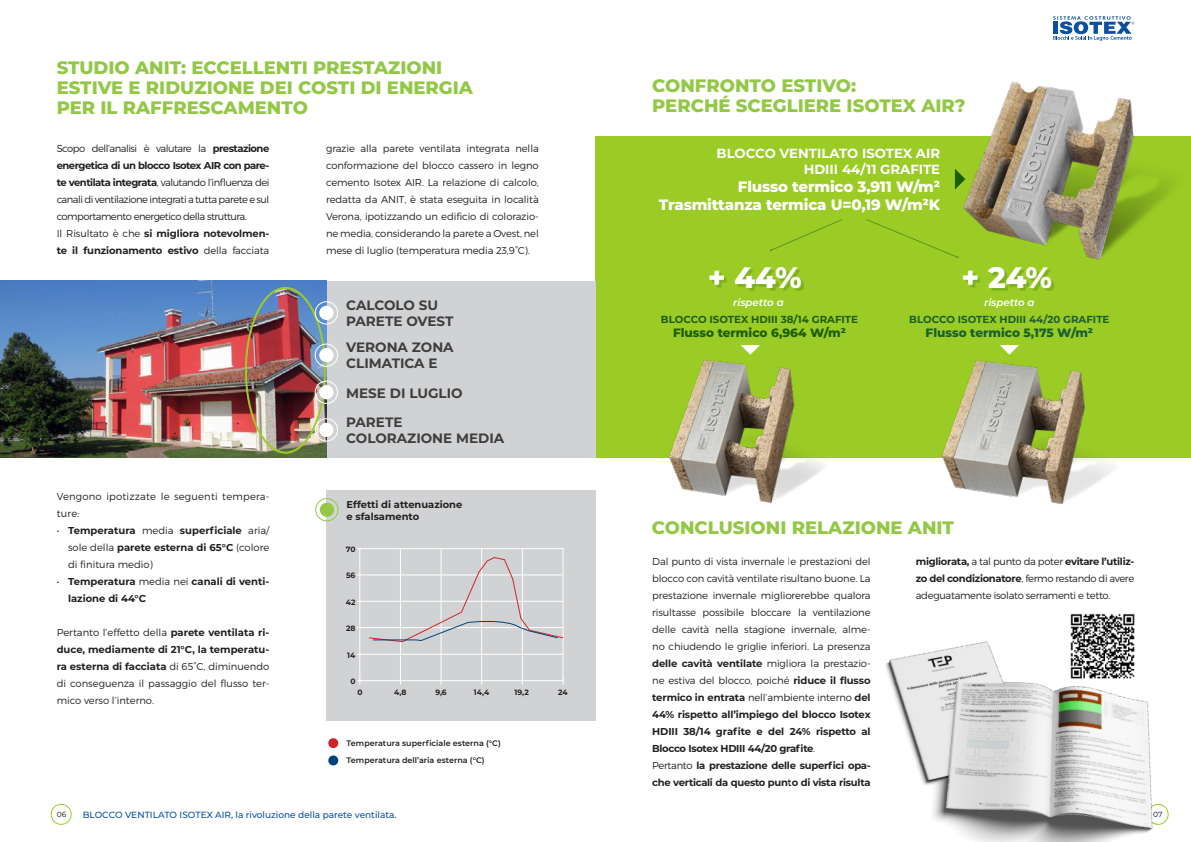
<style>
.page{position:relative;width:1191px;height:842px;background:#fff}
.page>*{position:absolute;margin:0;border:0;box-sizing:border-box;transform-origin:0 0}
.t1{font:800 29.6px "Montserrat";color:#fff}
.t2{font:800 18px "Montserrat";color:#92c846}
.t3{font:800 15px "Montserrat";letter-spacing:-.01em;color:#fff}
.t4{font:700 13.6px/16.3px "Montserrat";color:#3e3e3f}
.t5{font:700 13.2px "Montserrat";color:#fff}
.t6{font:800 12.1px "Montserrat";color:#1e5e00}
.t7{font:800 12.1px "Montserrat";color:#195f30}
.t8{font:700 10.2px "Montserrat";color:#1e5e00}
.t9{font:700 10.2px "Montserrat";color:#195f30}
.t10{font:italic 600 10.2px "Montserrat";color:#fff}
.t11{font:300 10px/17px "Montserrat";letter-spacing:-.01em;color:#231f20;text-align:justify}
.t12{font:700 10px/17px "Montserrat";letter-spacing:-.015em;color:#231f20}
.t13{font:300 10px/17px "Montserrat";letter-spacing:.02em;color:#231f20}
.t14{font:700 9.9px "Montserrat";color:#231f20}
.t15{font:500 9px "Montserrat";color:#0a4fa2}
.t16{font:600 8px "Montserrat";color:#231f20}
.t17{font:700 7.7px "Montserrat";color:#231f20}
.t18{font:500 7.5px "Montserrat";color:#3e3e3f}
.s1{font-weight:700}
.s2{font-weight:300}
</style>
<div class="page">
<div style="left:326px;top:490px;width:269px;height:231px;background:#d1d2d4"></div>
<div style="left:595px;top:136px;width:596px;height:321px;background:#9bcc25"></div>
<img style="left:962px;top:81px;width:174px;height:179px">
<div style="left:51px;top:804px;width:20px;height:20px;border:1px solid #9bcc25;border-radius:50%"></div>
<svg style="left:1053px;top:16px;width:81px;height:25px"></svg>
<img style="left:799px;top:455px;width:44px;height:31px">
<img style="left:654px;top:360px;width:145px;height:144px">
<img style="left:1088px;top:457px;width:54px;height:31px">
<img style="left:934px;top:360px;width:154px;height:144px">
<svg style="left:740px;top:345px;width:20px;height:10px"></svg>
<svg style="left:999px;top:345px;width:20px;height:10px"></svg>
<div style="left:712px;top:269px;width:91px;height:22px;background:#60941b;opacity:.5"></div>
<div style="left:966px;top:269px;width:88px;height:22px;background:#60941b;opacity:.5"></div>
<svg style="left:769px;top:219px;width:74px;height:32px"></svg>
<svg style="left:866px;top:219px;width:92px;height:39px"></svg>
<svg style="left:955px;top:169px;width:10px;height:21px"></svg>
<div style="left:320px;top:503px;width:14px;height:14px;background:#92c846;border-radius:50%"></div>
<div style="left:315px;top:498px;width:23px;height:23px;border:1px solid #92c846;border-radius:50%"></div>
<div style="left:0;top:281px;width:595px;height:176px;background:#d1d2d4"></div>
<img style="left:0;top:281px;width:327px;height:176px">
<div style="left:245px;top:287px;width:81px;height:167px;border:2px solid #9bcc25;border-radius:50%"></div>
<div style="left:319px;top:306px;width:14px;height:14px;background:#fff;border-radius:50%"></div>
<div style="left:315px;top:301px;width:23px;height:23px;border:1px solid #fff;border-radius:50%"></div>
<div style="left:319px;top:348px;width:14px;height:14px;background:#fff;border-radius:50%"></div>
<div style="left:315px;top:344px;width:23px;height:23px;border:1px solid #fff;border-radius:50%"></div>
<div style="left:319px;top:385px;width:14px;height:14px;background:#fff;border-radius:50%"></div>
<div style="left:315px;top:381px;width:23px;height:23px;border:1px solid #fff;border-radius:50%"></div>
<div style="left:319px;top:423px;width:14px;height:14px;background:#fff;border-radius:50%"></div>
<div style="left:315px;top:418px;width:23px;height:23px;border:1px solid #fff;border-radius:50%"></div>
<div style="left:360px;top:548px;width:203px;height:133px;border:1px solid #fff"></div>
<hr style="left:357px;top:575px;width:206px;height:1px;background:#fff">
<hr style="left:357px;top:601px;width:206px;height:1px;background:#fff">
<hr style="left:357px;top:627px;width:206px;height:1px;background:#fff">
<hr style="left:357px;top:654px;width:206px;height:1px;background:#fff">
<hr style="left:400px;top:549px;width:1px;height:136px;background:#fff">
<hr style="left:441px;top:549px;width:1px;height:136px;background:#fff">
<hr style="left:481px;top:549px;width:1px;height:136px;background:#fff">
<hr style="left:522px;top:549px;width:1px;height:136px;background:#fff">
<svg style="left:357px;top:678px;width:4px;height:7px"></svg>
<svg style="left:368px;top:557px;width:195px;height:85px"></svg>
<div style="left:328px;top:738px;width:10px;height:10px;background:#d1232a;border-radius:50%"></div>
<div style="left:328px;top:755px;width:10px;height:10px;background:#00447e;border-radius:50%"></div>
<img style="left:885px;top:613px;width:284px;height:229px">
<p class="t2" style="left:57px;top:55px;width:387px">STUDIO ANIT: ECCELLENTI PRESTAZIONI</p>
<p class="t2" style="left:57px;top:75px;width:418px">ESTIVE E RIDUZIONE DEI COSTI DI ENERGIA</p>
<p class="t2" style="left:57px;top:95px;width:253px">PER IL RAFFRESCAMENTO</p>
<p class="t11" style="left:57px;top:140px;width:214px">Scopo dell’analisi è valutare la <span class="s1">prestazione energetica di un blocco Isotex AIR con pare&shy;te ventilata integrata</span>, valutando l’influenza dei canali di ventilazione integrati a tutta parete e sul comportamento energetico della struttura.</p>
<p class="t12" style="left:57px;top:225px;width:214px"><span class="s2">Il Risultato è che</span> si migliora notevolmen&shy;te il funzionamento estivo <span class="s2">della facciata</span></p>
<p class="t13" style="left:57px;top:488px;width:214px">Vengono ipotizzate le seguenti tempera&shy;ture:</p>
<p class="t11" style="left:68px;top:522px;width:203px;text-indent:-11px">• <span class="s1">Temperatura</span> media <span class="s1">superficiale</span> aria/ sole della <span class="s1">parete esterna di 65°C</span> (colore di finitura medio)</p>
<p class="t12" style="left:68px;top:572px;width:203px;text-indent:-11px"><span class="s2">•</span> Temperatura <span class="s2">media nei</span> canali di venti&shy;lazione di 44°C</p>
<p class="t11" style="left:57px;top:624px;width:214px">Pertanto l’effetto della <span class="s1">parete ventilata ri&shy;duce, mediamente di 21°C, la temperatu&shy;ra esterna di facciata</span> di 65°C, diminuendo di conseguenza il passaggio del flusso ter&shy;mico verso l’interno.</p>
<p class="t11" style="left:326px;top:140px;width:214px">grazie alla parete ventilata integrata nella conformazione del blocco cassero in legno cemento Isotex AIR. La relazione di calcolo, redatta da ANIT, è stata eseguita in località Verona, ipotizzando un edificio di colorazio&shy;ne media, considerando la parete a Ovest, nel mese di luglio (temperatura media 23,9°C).</p>
<p class="t4" style="left:346px;top:296px;width:94px">CALCOLO SU</p>
<p class="t4" style="left:346px;top:312px;width:109px">PARETE OVEST</p>
<p class="t4" style="left:346px;top:338px;width:109px">VERONA ZONA<br>CLIMATICA E</p>
<p class="t4" style="left:346px;top:384px;width:118px">MESE DI LUGLIO</p>
<p class="t4" style="left:346px;top:413px;width:58px">PARETE</p>
<p class="t4" style="left:346px;top:429px;width:160px">COLORAZIONE MEDIA</p>
<p class="t14" style="left:346px;top:497px;width:117px">Effetti di attenuazione</p>
<p class="t14" style="left:346px;top:509px;width:74px">e sfalsamento</p>
<p class="t17" style="left:346px;top:544px;width:11px">70</p>
<p class="t17" style="left:346px;top:570px;width:11px">56</p>
<p class="t17" style="left:346px;top:596px;width:11px">42</p>
<p class="t17" style="left:346px;top:623px;width:11px">28</p>
<p class="t17" style="left:347px;top:649px;width:10px">14</p>
<p class="t17" style="left:350px;top:675px;width:7px">0</p>
<p class="t17" style="left:357px;top:687px;width:7px">0</p>
<p class="t17" style="left:394px;top:687px;width:14px">4,8</p>
<p class="t17" style="left:435px;top:687px;width:13px">9,6</p>
<p class="t17" style="left:474px;top:687px;width:17px">14,4</p>
<p class="t17" style="left:514px;top:687px;width:16px">19,2</p>
<p class="t17" style="left:558px;top:687px;width:11px">24</p>
<p class="t16" style="left:346px;top:737px;width:156px">Temperatura superficiale esterna (°C)</p>
<p class="t16" style="left:346px;top:755px;width:140px">Temperatura dell’aria esterna (°C)</p>
<p class="t18" style="left:57px;top:809px;width:11px">06</p>
<p class="t15" style="left:83px;top:808px;width:315px">BLOCCO VENTILATO ISOTEX AIR, la rivoluzione della parete ventilata.</p>
<p class="t2" style="left:652px;top:72px;width:205px">CONFRONTO ESTIVO:</p>
<p class="t2" style="left:652px;top:92px;width:315px">PERCHÉ SCEGLIERE ISOTEX AIR?</p>
<p class="t5" style="left:716px;top:144px;width:225px">BLOCCO VENTILATO ISOTEX AIR</p>
<p class="t5" style="left:803px;top:160px;width:138px">HDIII 44/11 GRAFITE</p>
<p class="t3" style="left:738px;top:175px;width:204px">Flusso termico 3,911 W/m²</p>
<p class="t3" style="left:659px;top:193px;width:283px">Trasmittanza termica U=0,19 W/m²K</p>
<p class="t1" style="left:708px;top:255px;width:95px">+ 44%</p>
<p class="t1" style="left:961px;top:255px;width:92px">+ 24%</p>
<p class="t10" style="left:733px;top:295px;width:52px">rispetto a</p>
<p class="t10" style="left:984px;top:295px;width:52px">rispetto a</p>
<p class="t8" style="left:661px;top:312px;width:199px">BLOCCO ISOTEX HDIII 38/14 GRAFITE</p>
<p class="t6" style="left:673px;top:324px;width:174px">Flusso termico 6,964 W/m²</p>
<p class="t9" style="left:909px;top:312px;width:202px">BLOCCO ISOTEX HDIII 44/20 GRAFITE</p>
<p class="t7" style="left:925px;top:324px;width:169px">Flusso termico 5,175 W/m²</p>
<p class="t2" style="left:652px;top:514px;width:304px">CONCLUSIONI RELAZIONE ANIT</p>
<p class="t11" style="left:652px;top:552px;width:220px">Dal punto di vista invernale le prestazioni del blocco con cavità ventilate risultano buone. La prestazione invernale migliorerebbe qualora risultasse possibile bloccare la ventilazione delle cavità nella stagione invernale, alme&shy;no chiudendo le griglie inferiori. La presenza <span class="s1">delle cavità ventilate</span> migliora la prestazio&shy;ne estiva del blocco, poiché <span class="s1">riduce il flusso termico in entrata</span> nell’ambiente interno <span class="s1">del 44% rispetto all’impiego del blocco Isotex HDIII 38/14 grafite e del 24% rispetto al Blocco Isotex HDIII 44/20 grafite</span>.</p>
<p class="t12" style="left:652px;top:756px;width:220px"><span class="s2">Pertanto</span> la prestazione delle superfici opa&shy;che verticali da questo punto di vista risulta</p>
<p class="t11" style="left:916px;top:552px;width:220px"><span class="s1">migliorata,</span> a tal punto da poter <span class="s1">evitare l’utiliz&shy;zo del condizionatore</span>, fermo restando di avere adeguatamente isolato serramenti e tetto.</p>
<p class="t18" style="left:1153px;top:809px;width:11px">07</p>
</div>
